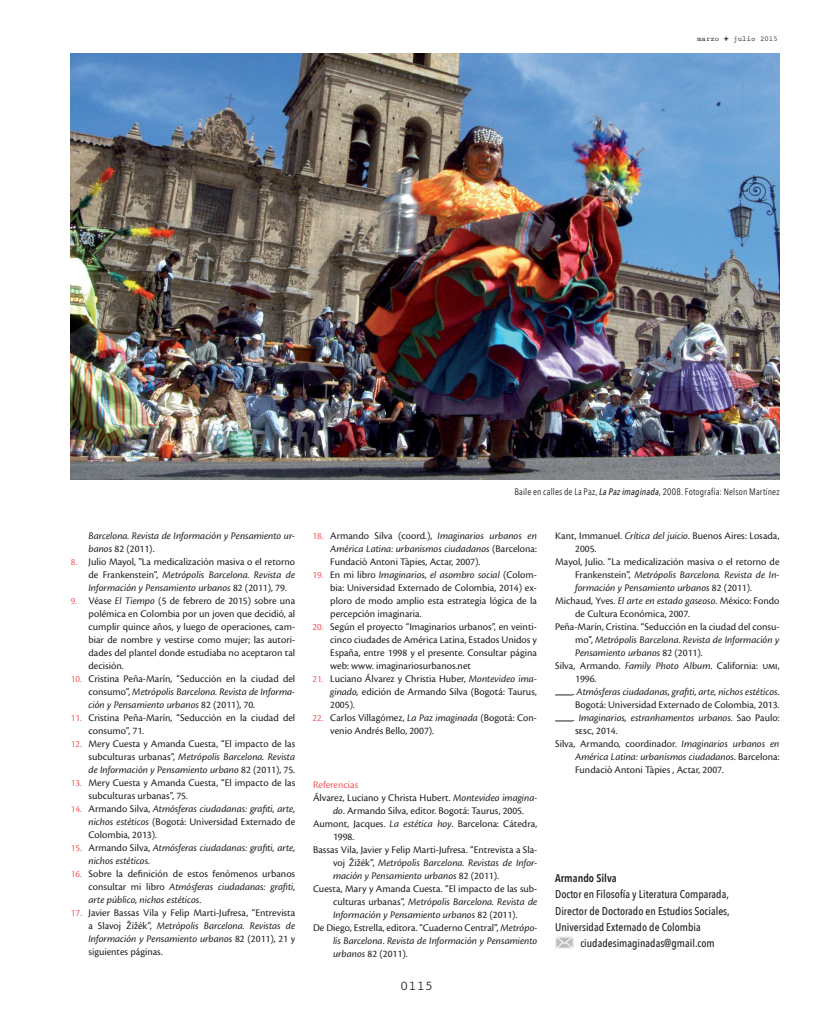
<style>
.page{position:relative;width:815px;height:1028px;background:#fff}
.page>*{position:absolute;margin:0;border:0;box-sizing:border-box;transform-origin:0 0}
.t1{font:700 13.75px "Prestige Elite Std";color:#231f20}
.datos_autores_al_fin{font:500 11.25px/16.2px "Avenir Next Condensed";color:#231f20}
.datos_autores_al_fin-2{font:600 11.25px "Avenir Next Condensed";color:#231f20}
.bibliografia{font:10.5px/13px "Cronos Pro";color:#231f20;text-align:justify}
.bibliografia-2{font:italic 10.5px/13px "Cronos Pro";letter-spacing:-.005em;color:#231f20}
.bibliografia-3{font:10.5px "Cronos Pro";color:#f05d62}
.pie_de_fotos{font:9.38px "Avenir Next Condensed";letter-spacing:.02em;color:#231f20}
.t2{font:700 7.5px "Prestige Elite Std";letter-spacing:-.005em;color:#231f20}
.s1{font-family:"Avenir Next Condensed"}
.s2{font-style:normal}
.s3{font-size:10px;color:#f05d62}
.s4{font-style:italic}
.s5{font-style:normal;font-size:10px;color:#f05d62}
.s6{font-weight:500;font-style:italic}
</style>
<div class="page">
<img style="left:71px;top:53px;width:709px;height:426px">
<svg style="left:555px;top:694px;width:18px;height:1px"></svg>
<svg style="left:555px;top:720px;width:18px;height:1px"></svg>
<div style="left:555px;top:936px;width:19px;height:13px;border:1px solid #bcbdc0;border-radius:2px"></div>
<div style="left:555px;top:936px;width:19px;height:12px;border:1px solid #fff;border-radius:2px"></div>
<svg style="left:556px;top:936px;width:18px;height:13px"></svg>
<p class="t2" style="left:697px;top:35px;width:82px">marzo <span class="s1">+</span> julio 2015</p>
<p class="bibliografia-2" style="left:89px;top:529px;width:208px">Barcelona. Revista de Información y Pensamiento ur&shy;banos <span class="s2">82 (2011).</span></p>
<p class="bibliografia" style="left:89px;top:555px;width:208px;text-indent:-18px"><span class="s3">8.</span> Julio Mayol, "La medicalización masiva o el retorno de Frankenstein”, <span class="s4">Metrópolis Barcelona. Revista de Información y Pensamiento urbanos</span> 82 (2011), 79.</p>
<p class="bibliografia" style="left:89px;top:594px;width:208px;text-indent:-18px"><span class="s3">9.</span> Véase <span class="s4">El Tiempo</span> (5 de febrero de 2015) sobre una polémica en Colombia por un joven que decidió, al cumplir quince años, y luego de operaciones, cam&shy;biar de nombre y vestirse como mujer; las autori&shy;dades del plantel donde estudiaba no aceptaron tal decisión.</p>
<p class="bibliografia" style="left:89px;top:672px;width:208px;text-indent:-18px"><span class="s3">10.</span> Cristina Peña-Marín, “Seducción en la ciudad del consumo”, <span class="s4">Metrópolis Barcelona. Revista de Informa&shy;ción y Pensamiento urbanos</span> 82 (2011), 70.</p>
<p class="bibliografia" style="left:89px;top:711px;width:208px;text-indent:-18px"><span class="s3">11.</span> Cristina Peña-Marín, “Seducción en la ciudad del consumo”, 71.</p>
<p class="bibliografia" style="left:89px;top:737px;width:208px;text-indent:-18px"><span class="s3">12.</span> Mery Cuesta y Amanda Cuesta, “El impacto de las subculturas urbanas”, <span class="s4">Metrópolis Barcelona. Revista de Información y Pensamiento urbano</span> 82 (2011), 75.</p>
<p class="bibliografia" style="left:89px;top:776px;width:208px;text-indent:-18px"><span class="s3">13.</span> Mery Cuesta y Amanda Cuesta, “El impacto de las subculturas urbanas”, 75.</p>
<p class="bibliografia" style="left:89px;top:802px;width:208px;text-indent:-18px"><span class="s3">14.</span> Armando Silva, <span class="s4">Atmósferas ciudadanas: grafiti, arte, nichos estéticos</span> (Bogotá: Universidad Externado de Colombia, 2013).</p>
<p class="bibliografia-2" style="left:89px;top:841px;width:208px;text-indent:-18px"><span class="s5">15.</span> <span class="s2">Armando Silva,</span> Atmósferas ciudadanas: grafiti, arte, nichos estéticos<span class="s2">.</span></p>
<p class="bibliografia" style="left:89px;top:867px;width:208px;text-indent:-18px"><span class="s3">16.</span> Sobre la definición de estos fenómenos urbanos consultar mi libro <span class="s4">Atmósferas ciudadanas: grafiti, arte público, nichos estéticos</span>.</p>
<p class="bibliografia" style="left:89px;top:906px;width:208px;text-indent:-18px"><span class="s3">17.</span> Javier Bassas Vila y Felip Marti-Jufresa, “Entrevista a Slavoj Žižék”, <span class="s4">Metrópolis Barcelona. Revistas de Información y Pensamiento urbanos</span> 82 (2011), 21 y siguientes páginas.</p>
<p class="pie_de_fotos" style="left:514px;top:486px;width:267px">Baile en calles de La Paz, <span class="s6">La Paz imaginada</span>, 2008. Fotografía: Nelson Martínez</p>
<p class="bibliografia" style="left:330px;top:529px;width:208px;text-indent:-18px"><span class="s3">18.</span> Armando Silva (coord.), <span class="s4">Imaginarios urbanos en América Latina: urbanismos ciudadanos</span> (Barcelona:<br>Fundaciò Antoni Tàpies, Actar, 2007).</p>
<p class="bibliografia" style="left:330px;top:568px;width:208px;text-indent:-18px"><span class="s3">19.</span> En mi libro <span class="s4">Imaginarios, el asombro social</span> (Colom&shy;bia: Universidad Externado de Colombia, 2014) ex&shy;ploro de modo amplio esta estrategia lógica de la percepción imaginaria.</p>
<p class="bibliografia" style="left:330px;top:620px;width:208px;text-indent:-18px"><span class="s3">20.</span> Según el proyecto “Imaginarios urbanos”, en veinti&shy;cinco ciudades de América Latina, Estados Unidos y España, entre 1998 y el presente. Consultar página web: www. imaginariosurbanos.net</p>
<p class="bibliografia" style="left:330px;top:672px;width:208px;text-indent:-18px"><span class="s3">21.</span> Luciano Álvarez y Christia Huber, <span class="s4">Montevideo ima&shy;ginado,</span> edición de Armando Silva (Bogotá: Taurus, 2005).</p>
<p class="bibliografia" style="left:330px;top:711px;width:208px;text-indent:-18px"><span class="s3">22.</span> Carlos Villagómez, <span class="s4">La Paz imaginada</span> (Bogotá: Con&shy;venio Andrés Bello, 2007).</p>
<p class="bibliografia" style="left:575px;top:529px;width:206px;text-indent:-20px">Kant, Immanuel. <span class="s4">Crítica del juicio</span>. Buenos Aires: Losada,<br>2005.</p>
<p class="bibliografia" style="left:575px;top:555px;width:206px;text-indent:-20px">Mayol, Julio. “La medicalización masiva o el retorno de Frankenstein”, <span class="s4">Metrópolis Barcelona. Revista de In&shy;formación y Pensamiento urbanos</span> 82 (2011).</p>
<p class="bibliografia" style="left:575px;top:594px;width:206px;text-indent:-20px">Michaud, Yves. <span class="s4">El arte en estado gaseoso</span>. México: Fondo de Cultura Económica, 2007.</p>
<p class="bibliografia" style="left:575px;top:620px;width:206px;text-indent:-20px">Peña-Marín, Cristina. “Seducción en la ciudad del consu&shy;mo”, <span class="s4">Metrópolis Barcelona</span>. <span class="s4">Revista de Información y Pensamiento urbanos</span> 82 (2011).</p>
<p class="bibliografia" style="left:575px;top:659px;width:206px;text-indent:-20px">Silva, Armando. <span class="s4">Family Photo Album</span>. California: umi,<br>1996.</p>
<p class="bibliografia-2" style="left:573px;top:685px;width:208px"><span class="s2">.</span> Atmósferas ciudadanas, grafiti, arte, nichos estéticos<span class="s2">.<br>Bogotá: Universidad Externado de Colombia, 2013.</span></p>
<p class="bibliografia-2" style="left:573px;top:711px;width:208px"><span class="s2">.</span> Imaginarios, estranhamentos urbanos<span class="s2">. Sao Paulo: sesc, 2014.</span></p>
<p class="bibliografia" style="left:575px;top:737px;width:206px;text-indent:-20px">Silva, Armando, coordinador. <span class="s4">Imaginarios urbanos en América Latina: urbanismos ciudadanos</span>. Barcelona:<br>Fundaciò Antoni Tàpies , Actar, 2007.</p>
<p class="bibliografia-3" style="left:313px;top:778px;width:47px">Referencias</p>
<p class="bibliografia" style="left:333px;top:791px;width:206px;text-indent:-20px">Álvarez, Luciano y Christa Hubert. <span class="s4">Montevideo imagina&shy;do</span>. Armando Silva, editor. Bogotá: Taurus, 2005.</p>
<p class="bibliografia" style="left:333px;top:817px;width:206px;text-indent:-20px">Aumont, Jacques. <span class="s4">La estética hoy</span>. Barcelona: Cátedra,<br>1998.</p>
<p class="bibliografia" style="left:333px;top:843px;width:206px;text-indent:-20px">Bassas Vila, Javier y Felip Marti-Jufresa. “Entrevista a Sla&shy;voj Žižék”, <span class="s4">Metrópolis Barcelona. Revistas de Infor&shy;mación y Pensamiento urbanos</span> 82 (2011).</p>
<p class="bibliografia" style="left:333px;top:882px;width:206px;text-indent:-20px">Cuesta, Mary y Amanda Cuesta. “El impacto de las sub&shy;culturas urbanas”, <span class="s4">Metrópolis Barcelona. Revista de Información y Pensamiento urbanos</span> 82 (2011).</p>
<p class="bibliografia-2" style="left:333px;top:921px;width:206px;text-align:justify;text-indent:-20px"><span class="s2">De Diego, Estrella, editora. “Cuaderno Central”,</span> Metrópo&shy;lis Barcelona<span class="s2">.</span> Revista de Información y Pensamiento urbanos <span class="s2">82 (2011).</span></p>
<h1 class="t1" style="left:400px;top:978px;width:34px">0115</h1>
<p class="datos_autores_al_fin-2" style="left:555px;top:871px;width:63px">Armando Silva</p>
<p class="datos_autores_al_fin" style="left:555px;top:886px;width:175px">Doctor en Filosofía y Literatura Comparada,</p>
<p class="datos_autores_al_fin" style="left:555px;top:902px;width:176px">Director de Doctorado en Estudios Sociales,<br>Universidad Externado de Colombia</p>
<p class="datos_autores_al_fin" style="left:580px;top:935px;width:136px">ciudadesimaginadas@gmail.com</p>
</div>
